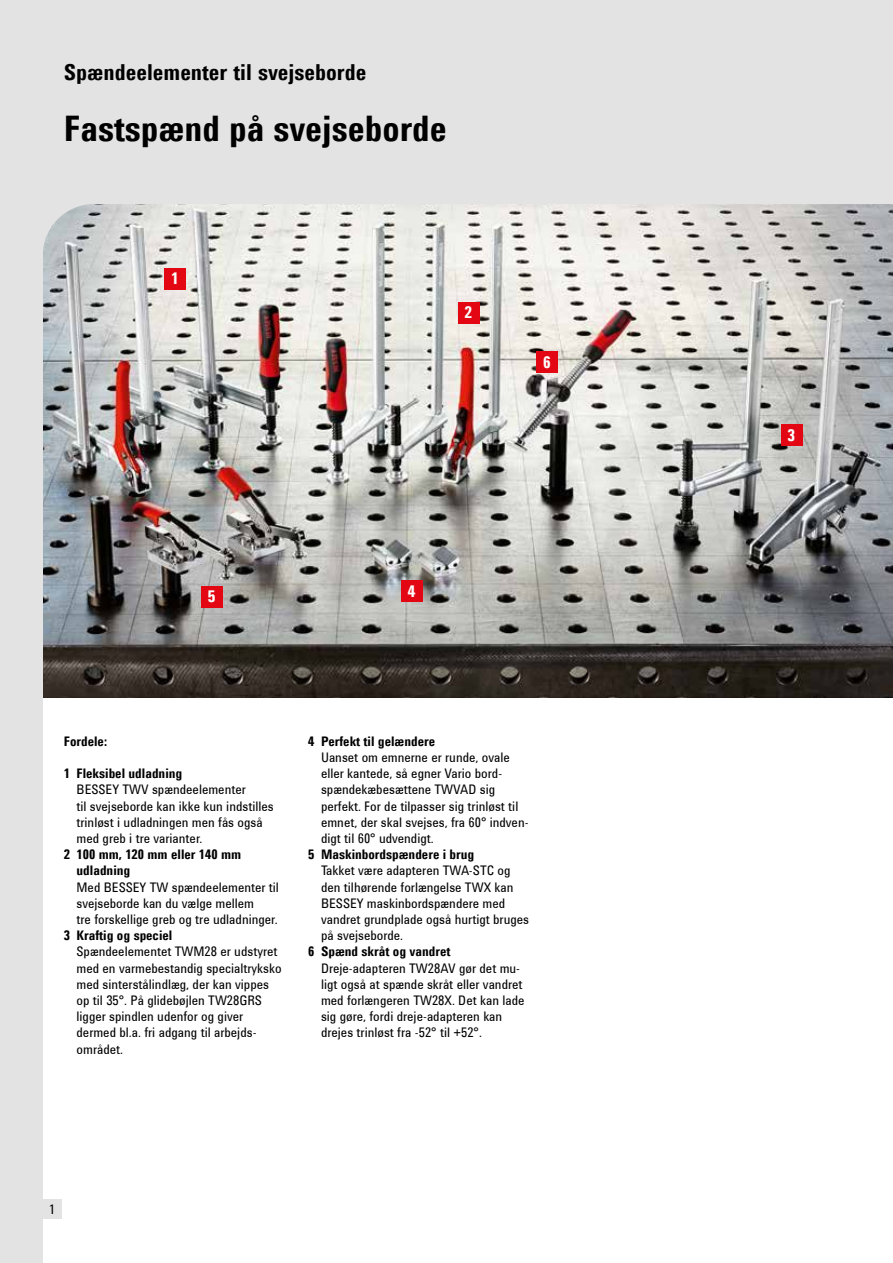
<style>
.page{position:relative;width:893px;height:1263px;background:#fff}
.page>*{position:absolute;margin:0;border:0;box-sizing:border-box;transform-origin:0 0}
.t1{font:700 36px "Utah WGL Cond";color:#000}
.t2{font:700 22.5px "Utah WGL Cond";color:#000}
.t3{font:700 16.5px "Utah WGL Cond";color:#fff}
.t4{font:13.5px/16.2px "Utah WGL Cond";color:#000}
.t5{font:700 13.5px/16.2px "Utah WGL Cond";color:#000}
</style>
<div class="page">
<div style="left:0;top:0;width:893px;height:204px;background:#e4e3e3"></div>
<img style="left:43px;top:204px;width:850px;height:493px">
<div style="left:0;top:0;width:43px;height:1263px;background:#e4e3e3"></div>
<svg style="left:43px;top:204px;width:51px;height:51px;background:#c0c4c6"></svg>
<div style="left:43px;top:1199px;width:19px;height:20px;background:#e4e3e3"></div>
<div style="left:165px;top:268px;width:21px;height:21px;background:#e30613"></div>
<div style="left:781px;top:425px;width:21px;height:21px;background:#e30613"></div>
<div style="left:401px;top:581px;width:21px;height:21px;background:#e30613"></div>
<div style="left:458px;top:302px;width:21px;height:21px;background:#e30613"></div>
<div style="left:201px;top:586px;width:21px;height:21px;background:#e30613"></div>
<div style="left:536px;top:352px;width:21px;height:21px;background:#e30613"></div>
<h2 class="t2" style="left:64px;top:63px;width:304px">Spændeelementer til svejseborde</h2>
<h1 class="t1" style="left:64px;top:114px;width:384px">Fastspænd på svejseborde</h1>
<p class="t3" style="left:171px;top:272px;width:9px">1</p>
<p class="t3" style="left:464px;top:306px;width:9px">2</p>
<p class="t3" style="left:543px;top:356px;width:9px">6</p>
<p class="t3" style="left:208px;top:590px;width:9px">5</p>
<p class="t3" style="left:408px;top:585px;width:9px">4</p>
<p class="t5" style="left:64px;top:734px;width:45px">Fordele:</p>
<p class="t5" style="left:64px;top:766px;width:120px">1 Fleksibel udladning</p>
<p class="t4" style="left:77px;top:783px;width:199px">BESSEY TWV spændeelementer<br>til svejseborde kan ikke kun indstilles trinløst i udladningen men fås også med greb i tre varianter.</p>
<p class="t5" style="left:77px;top:847px;width:166px;text-indent:-13px">2 100 mm, 120 mm eller 140 mm udladning</p>
<p class="t4" style="left:77px;top:880px;width:204px">Med BESSEY TW spændeelementer til svejseborde kan du vælge mellem<br>tre forskellige greb og tre udladninger.</p>
<p class="t5" style="left:64px;top:928px;width:110px">3 Kraftig og speciel</p>
<p class="t4" style="left:77px;top:945px;width:207px">Spændeelementet TWM28 er udstyret med en varmebestandig specialtryksko med sinterstålindlæg, der kan vippes op til 35°. På glidebøjlen TW28GRS ligger spindlen udenfor og giver dermed bl.a. fri adgang til arbejds&shy;området.</p>
<p class="t5" style="left:308px;top:734px;width:128px">4 Perfekt til gelændere</p>
<p class="t4" style="left:321px;top:750px;width:209px">Uanset om emnerne er runde, ovale eller kantede, så egner Vario bord&shy;spændekæbesættene TWVAD sig perfekt. For de tilpasser sig trinløst til emnet, der skal svejses, fra 60° indven&shy;digt til 60° udvendigt.</p>
<p class="t5" style="left:308px;top:847px;width:168px">5 Maskinbordspændere i brug</p>
<p class="t4" style="left:321px;top:864px;width:210px">Takket være adapteren TWA-STC og den tilhørende forlængelse TWX kan<br>BESSEY maskinbordspændere med vandret grundplade også hurtigt bruges på svejseborde.</p>
<p class="t5" style="left:308px;top:944px;width:144px">6 Spænd skråt og vandret</p>
<p class="t4" style="left:321px;top:961px;width:205px">Dreje-adapteren TW28AV gør det mu&shy;ligt også at spænde skråt eller vandret med forlængeren TW28X. Det kan lade sig gøre, fordi dreje-adapteren kan drejes trinløst fra -52° til +52°.</p>
<p class="t4" style="left:49px;top:1202px;width:8px">1</p>
<p class="t3" style="left:788px;top:429px;width:9px">3</p>
</div>
